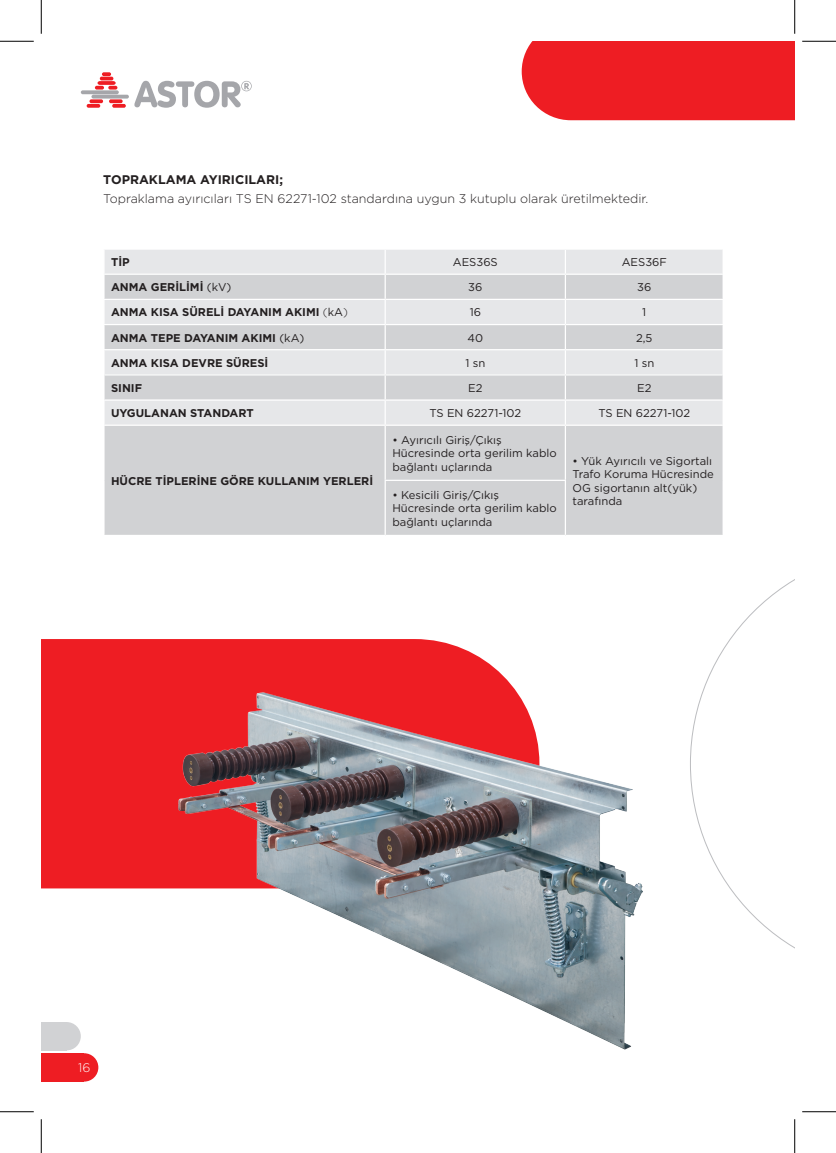
<style>
.page{position:relative;width:836px;height:1153px;background:#fff}
.page>*{position:absolute;margin:0;border:0;box-sizing:border-box;transform-origin:0 0}
.t1{font:300 12.5px "Gotham";color:#231f20}
.t2{font:700 12.5px "Gotham";color:#231f20}
.t3{font:300 12.5px "Gotham";color:#fff}
.t4{font:11.25px/13.5px "Gotham";color:#231f20}
.t5{font:700 11.25px "Gotham";color:#231f20}
.s1{font-weight:400}
.s2{font-weight:300}
</style>
<div class="page">
<div style="left:521px;top:41px;width:273px;height:79px;background:#ee1d23"></div>
<svg style="left:81px;top:72px;width:171px;height:36px"></svg>
<div style="left:41px;top:639px;width:455px;height:249px;background:#ee1d23"></div>
<div style="left:105px;top:250px;width:459px;height:74px;background:#e6e7e9"></div>
<div style="left:565px;top:249px;width:158px;height:25px;background:#e6e7e9"></div>
<div style="left:104px;top:274px;width:281px;height:25px;background:#d1d2d4"></div>
<div style="left:385px;top:274px;width:180px;height:25px;background:#d1d2d4"></div>
<div style="left:565px;top:274px;width:158px;height:25px;background:#d1d2d4"></div>
<div style="left:565px;top:299px;width:158px;height:25px;background:#e6e7e9"></div>
<div style="left:104px;top:324px;width:281px;height:26px;background:#d1d2d4"></div>
<div style="left:385px;top:324px;width:180px;height:26px;background:#d1d2d4"></div>
<div style="left:565px;top:324px;width:158px;height:26px;background:#d1d2d4"></div>
<div style="left:104px;top:350px;width:281px;height:25px;background:#e6e7e9"></div>
<div style="left:385px;top:350px;width:180px;height:25px;background:#e6e7e9"></div>
<div style="left:565px;top:350px;width:158px;height:25px;background:#e6e7e9"></div>
<div style="left:104px;top:375px;width:281px;height:25px;background:#d1d2d4"></div>
<div style="left:385px;top:375px;width:180px;height:25px;background:#d1d2d4"></div>
<div style="left:565px;top:375px;width:158px;height:25px;background:#d1d2d4"></div>
<div style="left:104px;top:400px;width:281px;height:25px;background:#e6e7e9"></div>
<div style="left:385px;top:400px;width:180px;height:25px;background:#e6e7e9"></div>
<div style="left:565px;top:400px;width:158px;height:25px;background:#e6e7e9"></div>
<div style="left:104px;top:425px;width:281px;height:110px;background:#d1d2d4"></div>
<div style="left:385px;top:425px;width:180px;height:55px;background:#d1d2d4"></div>
<div style="left:565px;top:425px;width:158px;height:110px;background:#d1d2d4"></div>
<div style="left:385px;top:480px;width:180px;height:55px;background:#d1d2d4"></div>
<hr style="left:103px;top:299px;width:282px;height:1px;background:#fff">
<hr style="left:103px;top:349px;width:282px;height:1px;background:#fff">
<hr style="left:103px;top:350px;width:2px;height:24px;background:#fff">
<hr style="left:103px;top:399px;width:282px;height:2px;background:#fff">
<hr style="left:103px;top:401px;width:2px;height:23px;background:#fff">
<hr style="left:385px;top:299px;width:180px;height:1px;background:#fff">
<hr style="left:384px;top:300px;width:2px;height:24px;background:#fff">
<hr style="left:565px;top:299px;width:158px;height:1px;background:#fff">
<hr style="left:564px;top:300px;width:2px;height:24px;background:#fff">
<hr style="left:385px;top:349px;width:180px;height:1px;background:#fff">
<hr style="left:384px;top:350px;width:2px;height:24px;background:#fff">
<hr style="left:565px;top:349px;width:158px;height:1px;background:#fff">
<hr style="left:564px;top:350px;width:2px;height:24px;background:#fff">
<hr style="left:385px;top:399px;width:180px;height:2px;background:#fff">
<hr style="left:384px;top:401px;width:2px;height:23px;background:#fff">
<hr style="left:565px;top:399px;width:158px;height:2px;background:#fff">
<hr style="left:564px;top:401px;width:2px;height:23px;background:#fff">
<hr style="left:384px;top:250px;width:2px;height:23px;background:#fff">
<hr style="left:565px;top:248px;width:158px;height:2px;background:#fff">
<hr style="left:564px;top:250px;width:2px;height:23px;background:#fff">
<hr style="left:103px;top:273px;width:282px;height:2px;background:#fff">
<hr style="left:103px;top:275px;width:2px;height:24px;background:#fff">
<hr style="left:103px;top:324px;width:282px;height:1px;background:#fff">
<hr style="left:103px;top:325px;width:2px;height:24px;background:#fff">
<hr style="left:103px;top:374px;width:282px;height:1px;background:#fff">
<hr style="left:103px;top:375px;width:2px;height:24px;background:#fff">
<hr style="left:103px;top:424px;width:282px;height:2px;background:#fff">
<hr style="left:103px;top:426px;width:2px;height:54px;background:#fff">
<hr style="left:103px;top:480px;width:2px;height:55px;background:#fff">
<hr style="left:385px;top:273px;width:180px;height:2px;background:#fff">
<hr style="left:384px;top:275px;width:2px;height:24px;background:#fff">
<hr style="left:565px;top:273px;width:158px;height:2px;background:#fff">
<hr style="left:564px;top:275px;width:2px;height:24px;background:#fff">
<hr style="left:385px;top:324px;width:180px;height:1px;background:#fff">
<hr style="left:384px;top:325px;width:2px;height:24px;background:#fff">
<hr style="left:565px;top:324px;width:158px;height:1px;background:#fff">
<hr style="left:564px;top:325px;width:2px;height:24px;background:#fff">
<hr style="left:385px;top:374px;width:180px;height:1px;background:#fff">
<hr style="left:384px;top:375px;width:2px;height:24px;background:#fff">
<hr style="left:565px;top:374px;width:158px;height:1px;background:#fff">
<hr style="left:564px;top:375px;width:2px;height:24px;background:#fff">
<svg style="left:722px;top:250px;width:1px;height:174px"></svg>
<hr style="left:385px;top:424px;width:180px;height:2px;background:#fff">
<hr style="left:384px;top:426px;width:2px;height:54px;background:#fff">
<hr style="left:565px;top:424px;width:158px;height:2px;background:#fff">
<hr style="left:564px;top:426px;width:2px;height:54px;background:#fff">
<hr style="left:722px;top:426px;width:1px;height:54px;background:#fff">
<hr style="left:384px;top:480px;width:182px;height:1px;background:#fff">
<hr style="left:384px;top:481px;width:2px;height:54px;background:#fff">
<hr style="left:564px;top:481px;width:2px;height:54px;background:#fff">
<hr style="left:722px;top:480px;width:1px;height:55px;background:#fff">
<img style="left:129px;top:669px;width:598px;height:381px">
<img style="left:750px;top:579px;width:44px;height:369px">
<div style="left:70px;top:1053px;width:28px;height:28px;background:#ee1d23;border-radius:50%"></div>
<div style="left:41px;top:1053px;width:43px;height:28px;background:#ee1d23"></div>
<div style="left:52px;top:1022px;width:29px;height:28px;background:#d1d2d4;border-radius:50%"></div>
<div style="left:41px;top:1022px;width:26px;height:28px;background:#d1d2d4"></div>
<hr style="left:0;top:41px;width:34px;height:1px;background:#000">
<hr style="left:802px;top:41px;width:33px;height:1px;background:#000">
<hr style="left:0;top:1111px;width:34px;height:1px;background:#000">
<hr style="left:802px;top:1111px;width:33px;height:1px;background:#000">
<hr style="left:41px;top:0;width:1px;height:34px;background:#000">
<hr style="left:41px;top:1119px;width:1px;height:34px;background:#000">
<hr style="left:794px;top:0;width:1px;height:34px;background:#000">
<hr style="left:794px;top:1119px;width:1px;height:34px;background:#000">
<p class="t2" style="left:103px;top:171px;width:181px">TOPRAKLAMA AYIRICILARI;</p>
<p class="t1" style="left:103px;top:191px;width:546px">Topraklama ayırıcıları TS EN 62271-102 standardına uygun 3 kutuplu olarak üretilmektedir.</p>
<p class="t5" style="left:111px;top:255px;width:20px">TİP</p>
<p class="t4" style="left:452px;top:255px;width:46px">AES36S</p>
<p class="t4" style="left:621px;top:255px;width:47px">AES36F</p>
<p class="t5" style="left:111px;top:280px;width:122px">ANMA GERİLİMİ <span class="s1">(kV)</span></p>
<p class="t4" style="left:468px;top:280px;width:16px">36</p>
<p class="t4" style="left:637px;top:280px;width:16px">36</p>
<p class="t5" style="left:111px;top:305px;width:238px">ANMA KISA SÜRELİ DAYANIM AKIMI <span class="s2">(</span><span class="s1">kA</span><span class="s2">)</span></p>
<p class="t4" style="left:469px;top:305px;width:13px">16</p>
<p class="t4" style="left:642px;top:305px;width:6px">1</p>
<p class="t5" style="left:111px;top:330px;width:195px">ANMA TEPE DAYANIM AKIMI <span class="s1">(kA)</span></p>
<p class="t4" style="left:467px;top:331px;width:17px">40</p>
<p class="t4" style="left:636px;top:331px;width:18px">2,5</p>
<p class="t5" style="left:111px;top:355px;width:159px">ANMA KISA DEVRE SÜRESİ</p>
<p class="t4" style="left:465px;top:356px;width:21px">1 sn</p>
<p class="t4" style="left:634px;top:356px;width:21px">1 sn</p>
<p class="t5" style="left:111px;top:380px;width:33px">SINIF</p>
<p class="t4" style="left:468px;top:381px;width:16px">E2</p>
<p class="t4" style="left:637px;top:381px;width:16px">E2</p>
<p class="t5" style="left:111px;top:406px;width:144px">UYGULANAN STANDART</p>
<p class="t4" style="left:429px;top:406px;width:93px">TS EN 62271-102</p>
<p class="t4" style="left:598px;top:406px;width:93px">TS EN 62271-102</p>
<p class="t5" style="left:111px;top:473px;width:263px">HÜCRE TİPLERİNE GÖRE KULLANIM YERLERİ</p>
<p class="t4" style="left:392px;top:433px;width:166px">• Ayırıcılı Giriş/Çıkış<br>Hücresinde orta gerilim kablo bağlantı uçlarında</p>
<p class="t4" style="left:392px;top:488px;width:166px">• Kesicili Giriş/Çıkış<br>Hücresinde orta gerilim kablo bağlantı uçlarında</p>
<p class="t4" style="left:572px;top:453px;width:143px">• Yük Ayırıcılı ve Sigortalı<br>Trafo Koruma Hücresinde<br>OG sigortanın alt(yük) tarafında</p>
<p class="t3" style="left:78px;top:1059px;width:14px">16</p>
</div>
